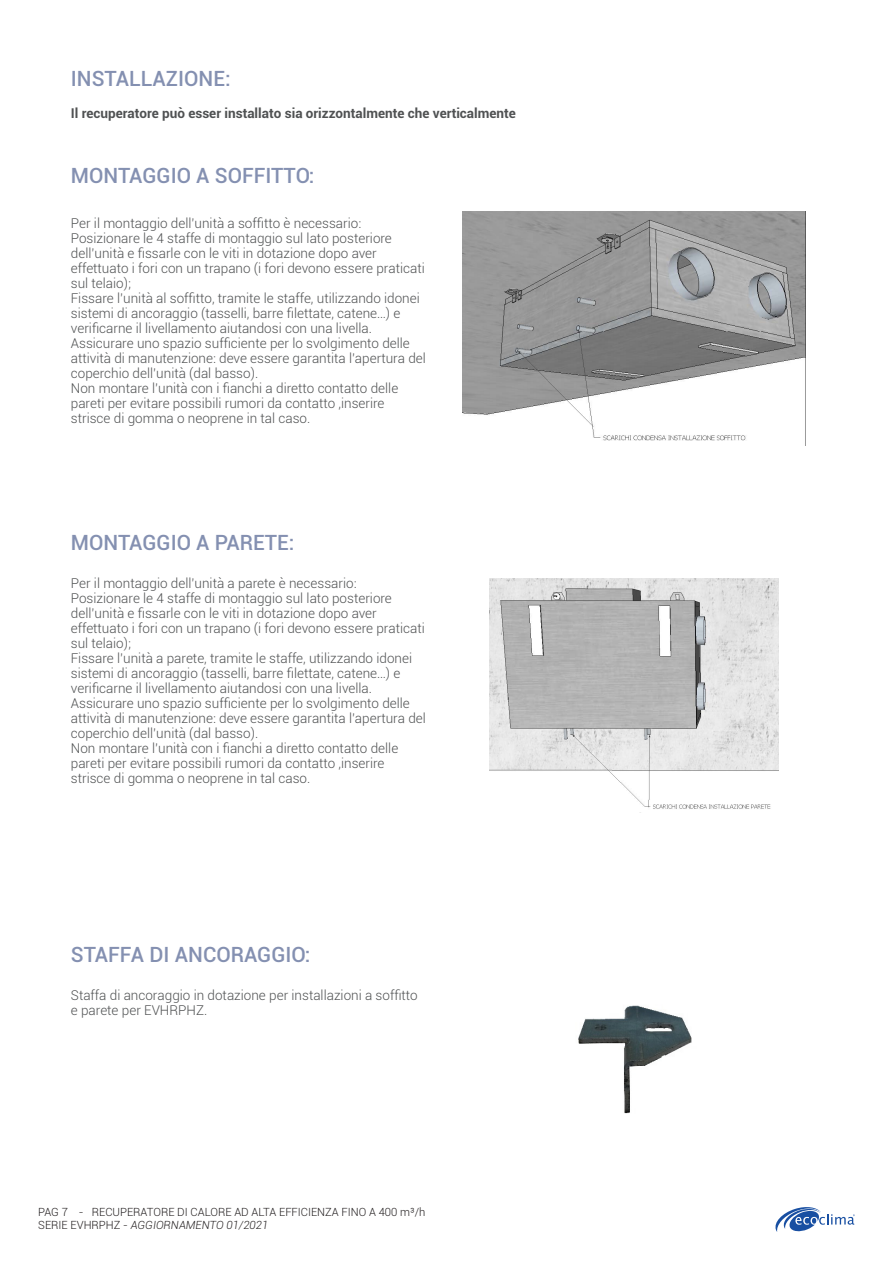
<style>
.page{position:relative;width:893px;height:1263px;background:#fff}
.page>*{position:absolute;margin:0;border:0;box-sizing:border-box;transform-origin:0 0}
.t1{font:500 21px "Roboto";color:#8490b1}
.Testo{font:300 13.5px/15px "Roboto";color:#4f5152}
.Testo-2{font:700 13.5px "Roboto";color:#4f5152}
.t2{font:300 11.25px/13.5px "Roboto";color:#231f20}
.s1{font-style:italic}
</style>
<div class="page">
<svg style="left:775px;top:1207px;width:80px;height:25px"></svg>
<img style="left:463px;top:212px;width:343px;height:233px">
<img style="left:490px;top:578px;width:289px;height:231px">
<img style="left:578px;top:1005px;width:114px;height:109px">
<p class="t1" style="left:71px;top:64px;width:161px">INSTALLAZIONE:</p>
<p class="Testo-2" style="left:71px;top:103px;width:447px">Il recuperatore può esser installato sia orizzontalmente che verticalmente</p>
<p class="t1" style="left:71px;top:161px;width:245px">MONTAGGIO A SOFFITTO:</p>
<p class="Testo" style="left:71px;top:216px;width:292px">Per il montaggio dell’unità a soffitto è necessario:</p>
<p class="Testo" style="left:71px;top:231px;width:355px">Posizionare le 4 staffe di montaggio sul lato posteriore dell’unità e fissarle con le viti in dotazione dopo aver effettuato i fori con un trapano (i fori devono essere praticati sul telaio);</p>
<p class="Testo" style="left:71px;top:291px;width:350px">Fissare l’unità al soffitto, tramite le staffe, utilizzando idonei sistemi di ancoraggio (tasselli, barre filettate, catene…) e verificarne il livellamento aiutandosi con una livella.</p>
<p class="Testo" style="left:71px;top:336px;width:357px">Assicurare uno spazio sufficiente per lo svolgimento delle attività di manutenzione: deve essere garantita l’apertura del coperchio dell’unità (dal basso).</p>
<p class="Testo" style="left:71px;top:381px;width:329px">Non montare l’unità con i fianchi a diretto contatto delle pareti per evitare possibili rumori da contatto ,inserire strisce di gomma o neoprene in tal caso.</p>
<p class="t1" style="left:71px;top:528px;width:225px">MONTAGGIO A PARETE:</p>
<p class="Testo" style="left:71px;top:576px;width:287px">Per il montaggio dell’unità a parete è necessario:</p>
<p class="Testo" style="left:71px;top:591px;width:355px">Posizionare le 4 staffe di montaggio sul lato posteriore dell’unità e fissarle con le viti in dotazione dopo aver effettuato i fori con un trapano (i fori devono essere praticati sul telaio);</p>
<p class="Testo" style="left:71px;top:651px;width:343px">Fissare l’unità a parete, tramite le staffe, utilizzando idonei sistemi di ancoraggio (tasselli, barre filettate, catene…) e verificarne il livellamento aiutandosi con una livella.</p>
<p class="Testo" style="left:71px;top:696px;width:357px">Assicurare uno spazio sufficiente per lo svolgimento delle attività di manutenzione: deve essere garantita l’apertura del coperchio dell’unità (dal basso).</p>
<p class="Testo" style="left:71px;top:741px;width:329px">Non montare l’unità con i fianchi a diretto contatto delle pareti per evitare possibili rumori da contatto ,inserire strisce di gomma o neoprene in tal caso.</p>
<p class="t1" style="left:71px;top:940px;width:241px">STAFFA DI ANCORAGGIO:</p>
<p class="Testo" style="left:71px;top:988px;width:348px">Staffa di ancoraggio in dotazione per installazioni a soffitto e parete per EVHRPHZ.</p>
<p class="t2" style="left:38px;top:1204px;width:389px">PAG 7 - RECUPERATORE DI CALORE AD ALTA EFFICIENZA FINO A 400 m³/h<br>SERIE EVHRPHZ - <span class="s1">AGGIORNAMENTO 01/2021</span></p>
</div>
